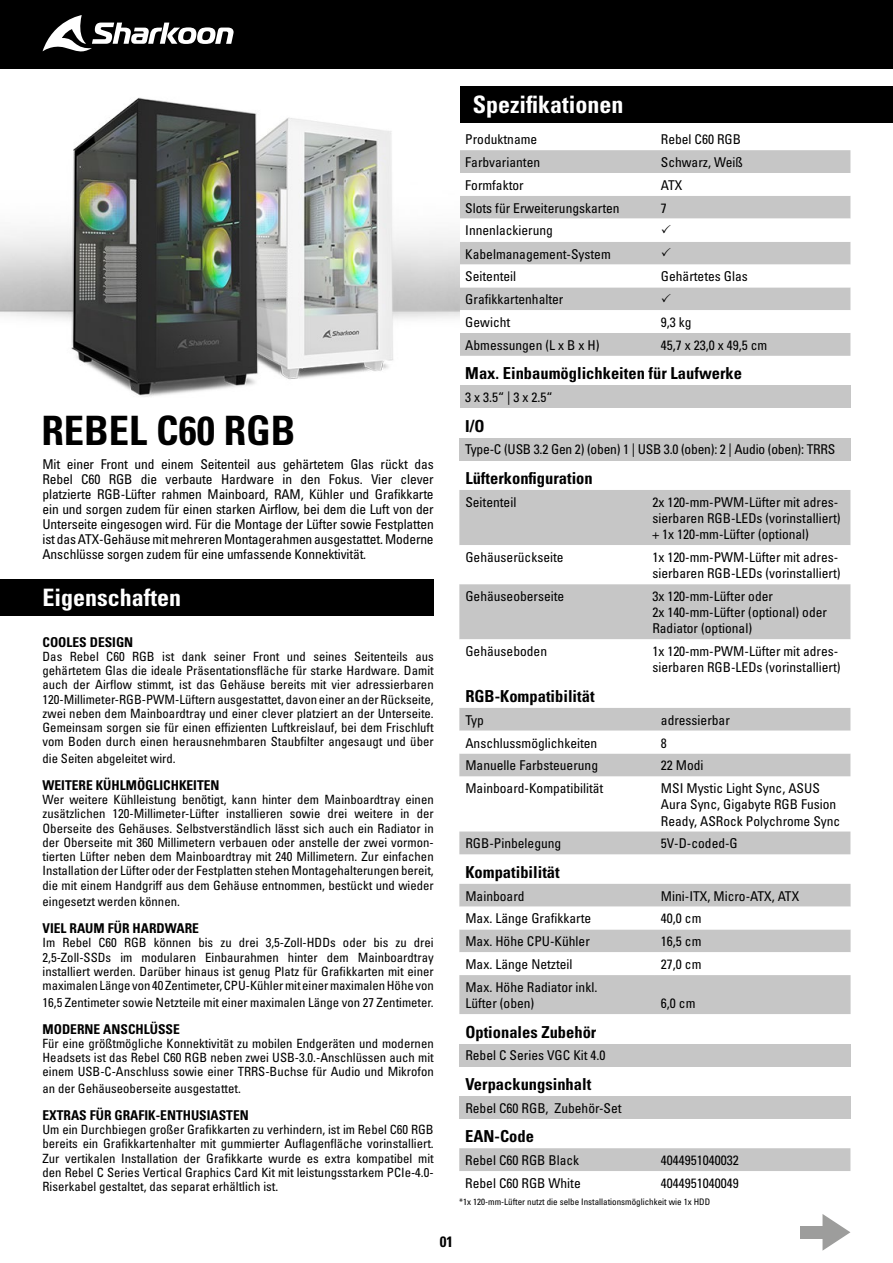
<style>
.page{position:relative;width:893px;height:1263px;background:#fff}
.page>*{position:absolute;margin:0;border:0;box-sizing:border-box;transform-origin:0 0}
.t1{font:40.5px "Univers LTCYR 67 Bold Cond";color:#000}
.t2{font:24px "Univers LTCYR 67 Bold Cond";color:#fff}
.t3{font:16.5px "Univers LTCYR 67 Bold Cond";color:#000}
.t4{font:15px "Univers LTCYR 67 Bold Cond";color:#000}
.t5{font:condensed 13.5px/16.2px "Univers LTCYR 57";color:#000}
.t6{font:13.5px "Univers LTCYR 67 Bold Cond";color:#000}
.t7{font:condensed 12.75px/14.2px "Univers LTCYR 57";color:#000;text-align:justify}
.t8{font:condensed 9px "Univers LTCYR 57";color:#000}
</style>
<div class="page">
<div style="left:0;top:0;width:893px;height:69px;background:#000"></div>
<svg style="left:43px;top:15px;width:191px;height:37px"></svg>
<div style="left:459px;top:86px;width:434px;height:37px;background:#000"></div>
<div style="left:459px;top:150px;width:391px;height:206px;background:#c6c6c6"></div>
<svg style="left:459px;top:310px;width:391px;height:23px"></svg>
<div style="left:459px;top:438px;width:391px;height:22px;background:#c6c6c6"></div>
<div style="left:459px;top:385px;width:391px;height:23px;background:#c6c6c6"></div>
<div style="left:459px;top:490px;width:391px;height:55px;background:#c6c6c6"></div>
<div style="left:459px;top:584px;width:391px;height:55px;background:#c6c6c6"></div>
<div style="left:459px;top:884px;width:391px;height:130px;background:#c6c6c6"></div>
<svg style="left:459px;top:907px;width:391px;height:68px"></svg>
<div style="left:459px;top:1096px;width:391px;height:23px;background:#c6c6c6"></div>
<div style="left:459px;top:1148px;width:391px;height:23px;background:#c6c6c6"></div>
<svg style="left:822px;top:1214px;width:28px;height:37px"></svg>
<div style="left:800px;top:1226px;width:25px;height:12px;background:#9d9d9c"></div>
<img style="left:0;top:97px;width:459px;height:300px">
<div style="left:0;top:579px;width:434px;height:37px;background:#000"></div>
<svg style="left:459px;top:708px;width:391px;height:146px;fill:#c6c6c6"></svg>
<svg style="left:459px;top:731px;width:391px;height:22px"></svg>
<div style="left:459px;top:1043px;width:391px;height:23px;background:#c6c6c6"></div>
<svg style="left:459px;top:173px;width:391px;height:114px"></svg>
<svg style="left:662px;top:293px;width:9px;height:9px"></svg>
<h1 class="t1" style="left:41px;top:406px;width:256px">REBEL C60 RGB</h1>
<p class="t5" style="left:43px;top:457px;width:393px;line-height:15px;text-align:justify">Mit einer Front und einem Seitenteil aus gehärtetem Glas rückt das Rebel C60 RGB die verbaute Hardware in den Fokus. Vier clever platzierte RGB-Lüfter rahmen Mainboard, RAM, Kühler und Grafikkarte ein und sorgen zudem für einen starken Airflow, bei dem die Luft von der Unterseite eingesogen wird. Für die Montage der Lüfter sowie Festplatten ist das ATX-Gehäuse mit mehreren Montagerahmen ausgestattet. Moderne Anschlüsse sorgen zudem für eine umfassende Konnektivität.</p>
<h2 class="t2" style="left:43px;top:582px;width:140px">Eigenschaften</h2>
<p class="t6" style="left:43px;top:633px;width:92px">COOLES DESIGN</p>
<p class="t7" style="left:43px;top:649px;width:393px">Das Rebel C60 RGB ist dank seiner Front und seines Seitenteils aus gehärtetem Glas die ideale Präsentationsfläche für starke Hardware. Damit auch der Airflow stimmt, ist das Gehäuse bereits mit vier adressierbaren 120-Millimeter-RGB-PWM-Lüftern ausgestattet, davon einer an der Rückseite, zwei neben dem Mainboardtray und einer clever platziert an der Unterseite.<br>Gemeinsam sorgen sie für einen effizienten Luftkreislauf, bei dem Frischluft vom Boden durch einen herausnehmbaren Staubfilter angesaugt und über</p>
<p class="t7" style="left:43px;top:751px;width:135px">die Seiten abgeleitet wird.</p>
<p class="t6" style="left:43px;top:777px;width:179px">WEITERE KÜHLMÖGLICHKEITEN</p>
<p class="t7" style="left:43px;top:792px;width:393px">Wer weitere Kühlleistung benötigt, kann hinter dem Mainboardtray einen zusätzlichen 120-Millimeter-Lüfter installieren sowie drei weitere in der Oberseite des Gehäuses. Selbstverständlich lässt sich auch ein Radiator in der Oberseite mit 360 Millimetern verbauen oder anstelle der zwei vormon&shy;tierten Lüfter neben dem Mainboardtray mit 240 Millimetern. Zur einfachen Installation der Lüfter oder der Festplatten stehen Montagehalterungen bereit, die mit einem Handgriff aus dem Gehäuse entnommen, bestückt und wieder</p>
<p class="t7" style="left:43px;top:894px;width:139px">eingesetzt werden können.</p>
<p class="t6" style="left:43px;top:920px;width:158px">VIEL RAUM FÜR HARDWARE</p>
<p class="t7" style="left:43px;top:935px;width:393px">Im Rebel C60 RGB können bis zu drei 3,5-Zoll-HDDs oder bis zu drei 2,5-Zoll-SSDs im modularen Einbaurahmen hinter dem Mainboardtray installiert werden. Darüber hinaus ist genug Platz für Grafikkarten mit einer maximalen Länge von 40 Zentimeter, CPU-Kühler mit einer maximalen Höhe von</p>
<p class="t7" style="left:43px;top:994px;width:393px">16,5 Zentimeter sowie Netzteile mit einer maximalen Länge von 27 Zentimeter.</p>
<p class="t6" style="left:43px;top:1020px;width:139px">MODERNE ANSCHLÜSSE</p>
<p class="t7" style="left:43px;top:1036px;width:393px">Für eine größtmögliche Konnektivität zu mobilen Endgeräten und modernen Headsets ist das Rebel C60 RGB neben zwei USB-3.0.-Anschlüssen auch mit einem USB-C-Anschluss sowie einer TRRS-Buchse für Audio und Mikrofon</p>
<p class="t7" style="left:43px;top:1081px;width:200px">an der Gehäuseoberseite ausgestattet.</p>
<p class="t6" style="left:43px;top:1107px;width:208px">EXTRAS FÜR GRAFIK-ENTHUSIASTEN</p>
<p class="t7" style="left:43px;top:1122px;width:393px">Um ein Durchbiegen großer Grafikkarten zu verhindern, ist im Rebel C60 RGB bereits ein Grafikkartenhalter mit gummierter Auflagenfläche vorinstalliert.<br>Zur vertikalen Installation der Grafikkarte wurde es extra kompatibel mit den Rebel C Series Vertical Graphics Card Kit mit leistungsstarkem PCIe-4.0- Riserkabel gestaltet, das separat erhältlich ist.</p>
<h2 class="t2" style="left:473px;top:90px;width:152px">Spezifikationen</h2>
<p class="t5" style="left:465px;top:131px;width:73px">Produktname</p>
<p class="t5" style="left:661px;top:131px;width:82px">Rebel C60 RGB</p>
<p class="t5" style="left:465px;top:154px;width:76px">Farbvarianten</p>
<p class="t5" style="left:661px;top:154px;width:84px">Schwarz, Weiß</p>
<p class="t5" style="left:465px;top:177px;width:60px">Formfaktor</p>
<p class="t5" style="left:661px;top:177px;width:23px">ATX</p>
<p class="t5" style="left:465px;top:199px;width:156px">Slots für Erweiterungskarten</p>
<p class="t5" style="left:661px;top:199px;width:7px">7</p>
<p class="t5" style="left:465px;top:219px;width:147px;line-height:23px">Innenlackierung<br>Kabelmanagement-System<br>Seitenteil</p>
<p class="t5" style="left:661px;top:268px;width:88px">Gehärtetes Glas</p>
<p class="t5" style="left:465px;top:288px;width:100px;line-height:22.8px">Grafikkartenhalter<br>Gewicht</p>
<p class="t5" style="left:661px;top:314px;width:32px">9,3 kg</p>
<p class="t5" style="left:465px;top:337px;width:136px">Abmessungen (L x B x H)</p>
<p class="t5" style="left:661px;top:337px;width:108px">45,7 x 23,0 x 49,5 cm</p>
<p class="t3" style="left:465px;top:363px;width:278px">Max. Einbaumöglichkeiten für Laufwerke</p>
<p class="t5" style="left:465px;top:389px;width:89px">3 x 3.5“ | 3 x 2.5“</p>
<p class="t3" style="left:465px;top:416px;width:21px">I/O</p>
<p class="t5" style="left:465px;top:441px;width:372px">Type-C (USB 3.2 Gen 2) (oben) 1 | USB 3.0 (oben): 2 | Audio (oben): TRRS</p>
<p class="t3" style="left:465px;top:468px;width:129px">Lüfterkonfiguration</p>
<p class="t5" style="left:465px;top:493px;width:53px">Seitenteil</p>
<p class="t5" style="left:652px;top:493px;width:190px">2x 120-mm-PWM-Lüfter mit adres&shy;sierbaren RGB-LEDs (vorinstalliert) + 1x 120-mm-Lüfter (optional)</p>
<p class="t5" style="left:465px;top:549px;width:100px">Gehäuserückseite</p>
<p class="t5" style="left:652px;top:549px;width:190px">1x 120-mm-PWM-Lüfter mit adres&shy;sierbaren RGB-LEDs (vorinstalliert)</p>
<p class="t5" style="left:465px;top:588px;width:100px">Gehäuseoberseite</p>
<p class="t5" style="left:652px;top:588px;width:176px">3x 120-mm-Lüfter oder<br>2x 140-mm-Lüfter (optional) oder<br>Radiator (optional)</p>
<p class="t5" style="left:465px;top:643px;width:83px">Gehäuseboden</p>
<p class="t5" style="left:652px;top:643px;width:190px">1x 120-mm-PWM-Lüfter mit adres&shy;sierbaren RGB-LEDs (vorinstalliert)</p>
<p class="t3" style="left:465px;top:686px;width:131px">RGB-Kompatibilität</p>
<p class="t5" style="left:465px;top:711px;width:20px">Typ</p>
<p class="t5" style="left:661px;top:711px;width:70px">adressierbar</p>
<p class="t5" style="left:465px;top:734px;width:133px">Anschlussmöglichkeiten</p>
<p class="t5" style="left:661px;top:734px;width:7px">8</p>
<p class="t5" style="left:465px;top:757px;width:134px">Manuelle Farbsteuerung</p>
<p class="t5" style="left:661px;top:757px;width:44px">22 Modi</p>
<p class="t5" style="left:465px;top:780px;width:139px">Mainboard-Kompatibilität</p>
<p class="t5" style="left:661px;top:780px;width:181px">MSI Mystic Light Sync, ASUS<br>Aura Sync, Gigabyte RGB Fusion<br>Ready, ASRock Polychrome Sync</p>
<p class="t5" style="left:465px;top:835px;width:97px">RGB-Pinbelegung</p>
<p class="t5" style="left:661px;top:835px;width:78px">5V-D-coded-G</p>
<p class="t3" style="left:465px;top:862px;width:96px">Kompatibilität</p>
<p class="t5" style="left:465px;top:887px;width:61px">Mainboard</p>
<p class="t5" style="left:661px;top:887px;width:140px">Mini-ITX, Micro-ATX, ATX</p>
<p class="t5" style="left:465px;top:910px;width:127px">Max. Länge Grafikkarte</p>
<p class="t5" style="left:661px;top:910px;width:42px">40,0 cm</p>
<p class="t5" style="left:465px;top:933px;width:126px">Max. Höhe CPU-Kühler</p>
<p class="t5" style="left:661px;top:933px;width:42px">16,5 cm</p>
<p class="t5" style="left:465px;top:956px;width:109px">Max. Länge Netzteil</p>
<p class="t5" style="left:661px;top:956px;width:42px">27,0 cm</p>
<p class="t5" style="left:465px;top:978px;width:133px">Max. Höhe Radiator inkl.<br>Lüfter (oben)</p>
<p class="t5" style="left:661px;top:995px;width:36px">6,0 cm</p>
<p class="t3" style="left:465px;top:1021px;width:133px">Optionales Zubehör</p>
<p class="t5" style="left:465px;top:1047px;width:142px">Rebel C Series VGC Kit 4.0</p>
<p class="t3" style="left:465px;top:1074px;width:127px">Verpackungsinhalt</p>
<p class="t5" style="left:465px;top:1099px;width:158px">Rebel C60 RGB, Zubehör-Set</p>
<p class="t3" style="left:465px;top:1126px;width:70px">EAN-Code</p>
<p class="t5" style="left:465px;top:1152px;width:115px">Rebel C60 RGB Black</p>
<p class="t5" style="left:661px;top:1152px;width:79px">4044951040032</p>
<p class="t5" style="left:465px;top:1174px;width:117px">Rebel C60 RGB White</p>
<p class="t5" style="left:661px;top:1174px;width:79px">4044951040049</p>
<p class="t8" style="left:459px;top:1196px;width:252px">*1x 120-mm-Lüfter nutzt die selbe Installationsmöglichkeit wie 1x HDD</p>
<p class="t4" style="left:440px;top:1232px;width:15px">01</p>
</div>
